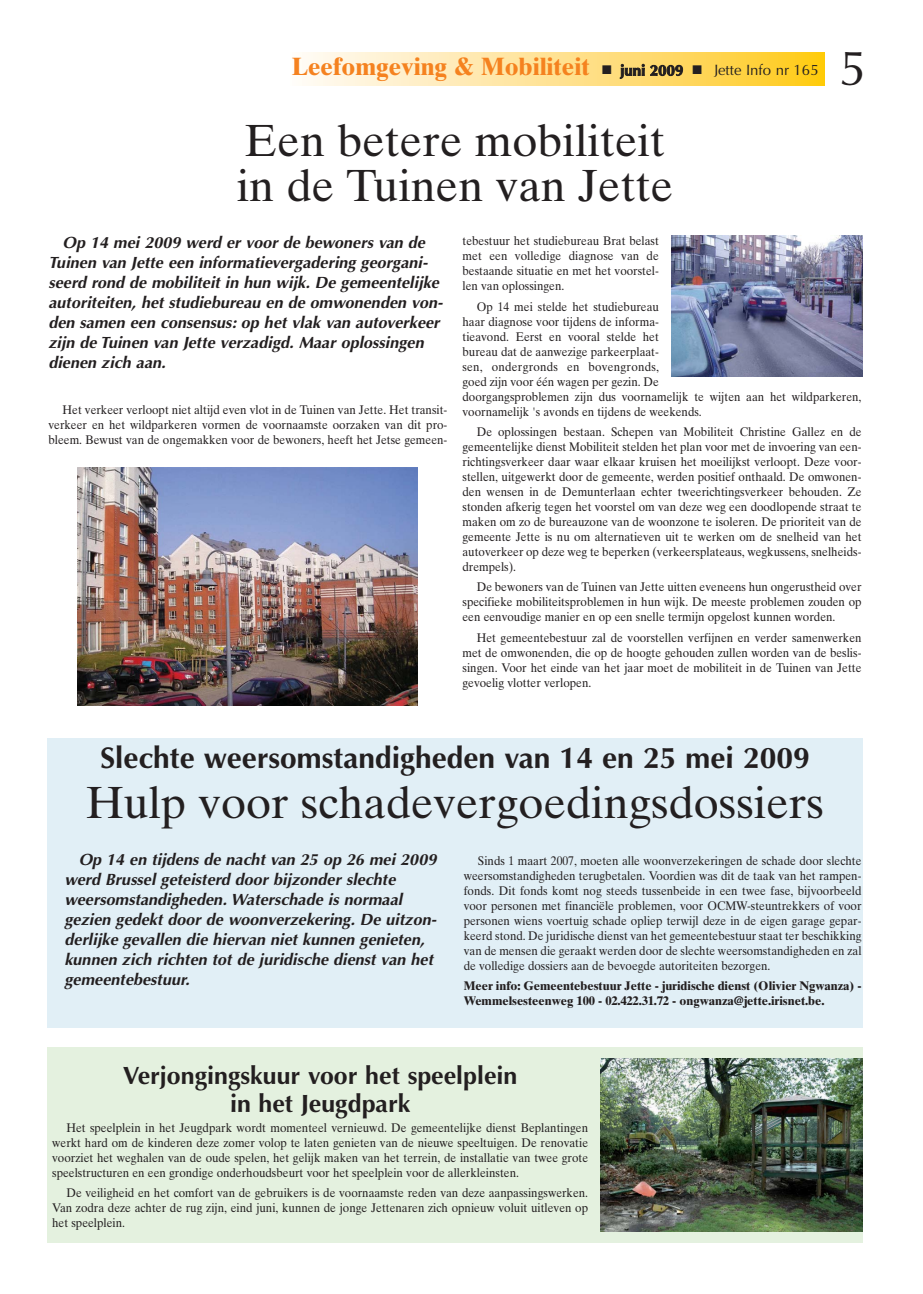
<style>
.page{position:relative;width:923px;height:1294px;background:#fff}
.page>*{position:absolute;margin:0;border:0;box-sizing:border-box;transform-origin:0 0}
.t1{font:49.25px "Optima";color:#231f20}
.t2{font:45px/45px "Times Ten";color:#231f20}
.t3{font:700 30px "Optima";color:#231f20}
.t4{font:700 25px "Times Ten";color:#f5821f}
.t5{font:700 25px/27.5px "Optima";color:#231f20;text-align:center}
.t6{font:italic 700 16.25px/20px "Optima";color:#231f20}
.t7{font:12.5px/15px "Times Ten";color:#231f20;text-align:justify;scale:.93 1}
.t8{font:700 12.5px/15px "Times Ten";color:#231f20}
.s1{color:#231f20}
.s2{font-family:"Optima";font-size:15px;color:#231f20}
.s3{font-family:"Optima";font-weight:400;font-size:15px;color:#231f20}
</style>
<div class="page">
<svg style="left:302px;top:52px;width:522px;height:34px;background:#ffe18c"></svg>
<div style="left:47px;top:1047px;width:815px;height:196px;background:#e4f1df"></div>
<img style="left:600px;top:1058px;width:262px;height:174px">
<div style="left:47px;top:738px;width:815px;height:289px;background:#e1eff6"></div>
<img style="left:671px;top:236px;width:191px;height:140px">
<img style="left:78px;top:467px;width:339px;height:239px">
<h3 class="t4" style="left:291px;top:58px;width:528px">Leefomgeving &amp; Mobiliteit <span class="s1">■</span> <span class="s2">juni 2009</span> <span class="s1">■</span> <span class="s3">Jette Info nr 165</span></h3>
<h1 class="t1" style="left:838px;top:47px;width:29px">5</h1>
<h2 class="t2" style="left:237px;top:122px;width:438px">Een betere mobiliteit in de Tuinen van Jette</h2>
<p class="t6" style="left:48px;top:234px;width:399px;text-indent:14px">Op 14 mei 2009 werd er voor de bewoners van de Tuinen van Jette een informatievergadering georgani&shy;seerd rond de mobiliteit in hun wijk. De gemeentelijke autoriteiten, het studiebureau en de omwonenden von&shy;den samen een consensus: op het vlak van autoverkeer zijn de Tuinen van Jette verzadigd. Maar oplossingen dienen zich aan.</p>
<p class="t7" style="left:48px;top:403px;width:430px;text-indent:14px">Het verkeer verloopt niet altijd even vlot in de Tuinen van Jette. Het transit&shy;verkeer en het wildparkeren vormen de voornaamste oorzaken van dit pro&shy;bleem. Bewust van de ongemakken voor de bewoners, heeft het Jetse gemeen-</p>
<p class="t7" style="left:462px;top:235px;width:213px">tebestuur het studiebureau Brat belast met een volledige diagnose van de bestaande situatie en met het voorstel&shy;len van oplossingen.</p>
<p class="t7" style="left:462px;top:300px;width:430px;text-align:left;text-indent:14px">Op 14 mei stelde het studiebureau<br>haar diagnose voor tijdens de informa-<br>tieavond. Eerst en vooral stelde het<br>bureau dat de aanwezige parkeerplaat-<br>sen, ondergronds en bovengronds,<br>goed zijn voor één wagen per gezin. De<br>doorgangsproblemen zijn dus voornamelijk te wijten aan het wildparkeren, voornamelijk 's avonds en tijdens de weekends.</p>
<p class="t7" style="left:462px;top:425px;width:430px;text-indent:14px">De oplossingen bestaan. Schepen van Mobiliteit Christine Gallez en de gemeentelijke dienst Mobiliteit stelden het plan voor met de invoering van een&shy;richtingsverkeer daar waar elkaar kruisen het moeilijkst verloopt. Deze voor&shy;stellen, uitgewerkt door de gemeente, werden positief onthaald. De omwonen&shy;den wensen in de Demunterlaan echter tweerichtingsverkeer behouden. Ze stonden afkerig tegen het voorstel om van deze weg een doodlopende straat te maken om zo de bureauzone van de woonzone te isoleren. De prioriteit van de gemeente Jette is nu om alternatieven uit te werken om de snelheid van het autoverkeer op deze weg te beperken (verkeersplateaus, wegkussens, snelheids&shy;drempels).</p>
<p class="t7" style="left:462px;top:581px;width:430px;text-indent:14px">De bewoners van de Tuinen van Jette uitten eveneens hun ongerustheid over specifieke mobiliteitsproblemen in hun wijk. De meeste problemen zouden op een eenvoudige manier en op een snelle termijn opgelost kunnen worden.</p>
<p class="t7" style="left:462px;top:631px;width:430px;text-indent:14px">Het gemeentebestuur zal de voorstellen verfijnen en verder samenwerken met de omwonenden, die op de hoogte gehouden zullen worden van de beslis&shy;singen. Voor het einde van het jaar moet de mobiliteit in de Tuinen van Jette gevoelig vlotter verlopen.</p>
<h3 class="t3" style="left:100px;top:745px;width:711px">Slechte weersomstandigheden van 14 en 25 mei 2009</h3>
<h2 class="t2" style="left:86px;top:785px;width:739px">Hulp voor schadevergoedingsdossiers</h2>
<p class="t7" style="left:463px;top:854px;width:429px;text-indent:14px">Sinds 1 maart 2007, moeten alle woonverzekeringen de schade door slechte weersomstandigheden terugbetalen. Voordien was dit de taak van het rampen&shy;fonds. Dit fonds komt nog steeds tussenbeide in een twee fase, bijvoorbeeld voor personen met financiële problemen, voor OCMW-steuntrekkers of voor personen wiens voertuig schade opliep terwijl deze in de eigen garage gepar&shy;keerd stond. De juridische dienst van het gemeentebestuur staat ter beschikking van de mensen die geraakt werden door de slechte weersomstandigheden en zal de volledige dossiers aan de bevoegde autoriteiten bezorgen.</p>
<p class="t8" style="left:463px;top:980px;width:399px">Meer info: Gemeentebestuur Jette - juridische dienst (Olivier Ngwanza) -<br>Wemmelsesteenweg 100 - 02.422.31.72 - ongwanza@jette.irisnet.be.</p>
<p class="t6" style="left:64px;top:851px;width:376px;text-indent:14px">Op 14 en tijdens de nacht van 25 op 26 mei 2009 werd Brussel geteisterd door bijzonder slechte weersomstandigheden.Waterschade is normaal gezien gedekt door de woonverzekering. De uitzon&shy;derlijke gevallen die hiervan niet kunnen genieten, kunnen zich richten tot de juridische dienst van het gemeentebestuur.</p>
<h3 class="t5" style="left:123px;top:1064px;width:396px">Verjongingskuur voor het speelplein in het Jeugdpark</h3>
<p class="t7" style="left:52px;top:1121px;width:577px;text-indent:14px">Het speelplein in het Jeugdpark wordt momenteel vernieuwd. De gemeentelijke dienst Beplantingen werkt hard om de kinderen deze zomer volop te laten genieten van de nieuwe speeltuigen. De renovatie voorziet het weghalen van de oude spelen, het gelijk maken van het terrein, de installatie van twee grote speelstructuren en een grondige onderhoudsbeurt voor het speelplein voor de allerkleinsten.</p>
<p class="t7" style="left:52px;top:1186px;width:577px;text-indent:14px">De veiligheid en het comfort van de gebruikers is de voornaamste reden van deze aanpassingswerken.<br>Van zodra deze achter de rug zijn, eind juni, kunnen de jonge Jettenaren zich opnieuw voluit uitleven op het speelplein.</p>
</div>
